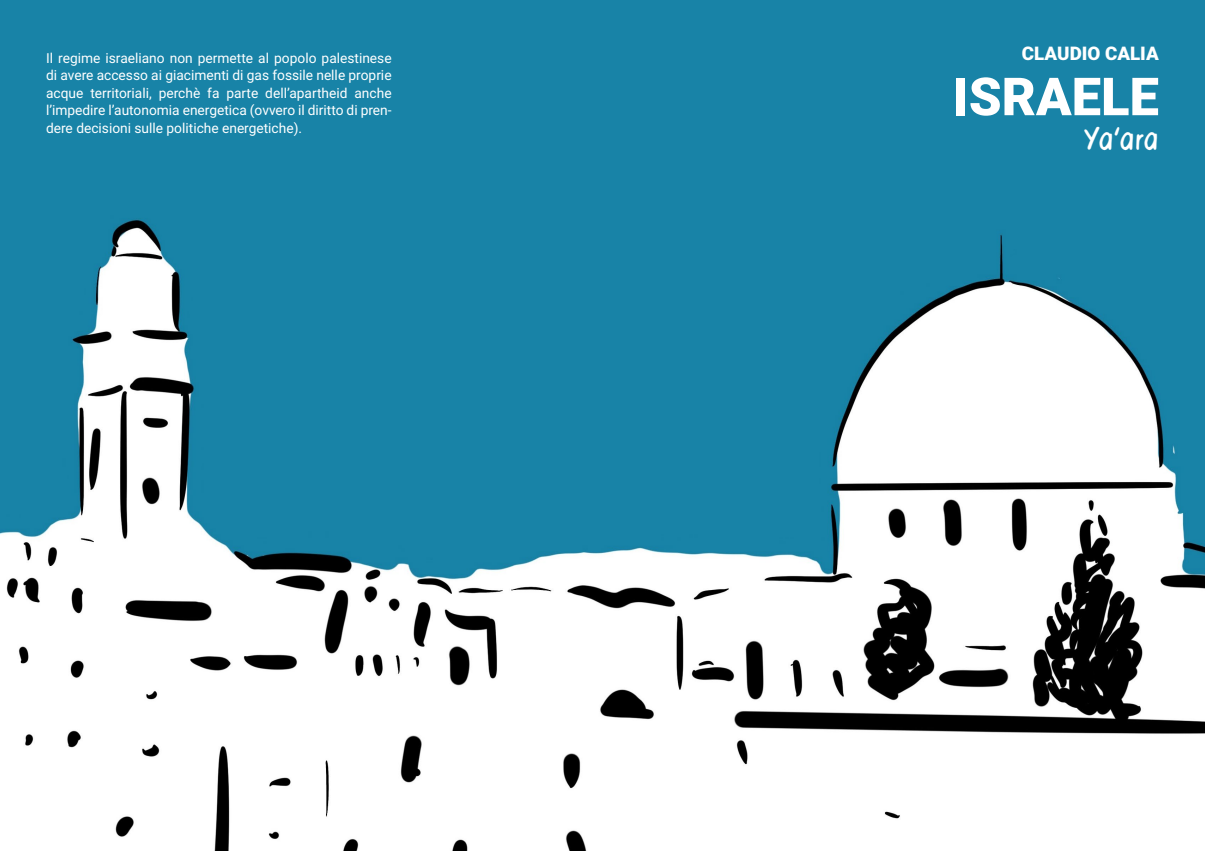
<style>
.page{position:relative;width:1205px;height:851px;background:#fff}
.page>*{position:absolute;margin:0;border:0;box-sizing:border-box;transform-origin:0 0}
.t1{font:900 52.5px "Roboto";color:#fff}
.t2{font:700 43.75px "Canottiere";color:#fff}
.t3{font:900 18.75px "Roboto";color:#fff}
.t4{font:13.75px/17.5px "Roboto";color:#fff;text-align:justify}
</style>
<div class="page">
<img style="left:0;top:0;width:1205px;height:850px">
<p class="t4" style="left:46px;top:48px;width:347px">Il regime israeliano non permette al popolo palestinese di avere accesso ai giacimenti di gas fossile nelle proprie acque territoriali, perchè fa parte dell’apartheid anche l’impedire l’autonomia energetica (ovvero il diritto di pren&shy;dere decisioni sulle politiche energetiche).</p>
<h3 class="t3" style="left:1022px;top:40px;width:138px">CLAUDIO CALIA</h3>
<h1 class="t1" style="left:953px;top:60px;width:207px">ISRAELE</h1>
<h2 class="t2" style="left:1084px;top:108px;width:76px">Ya’ara</h2>
</div>
